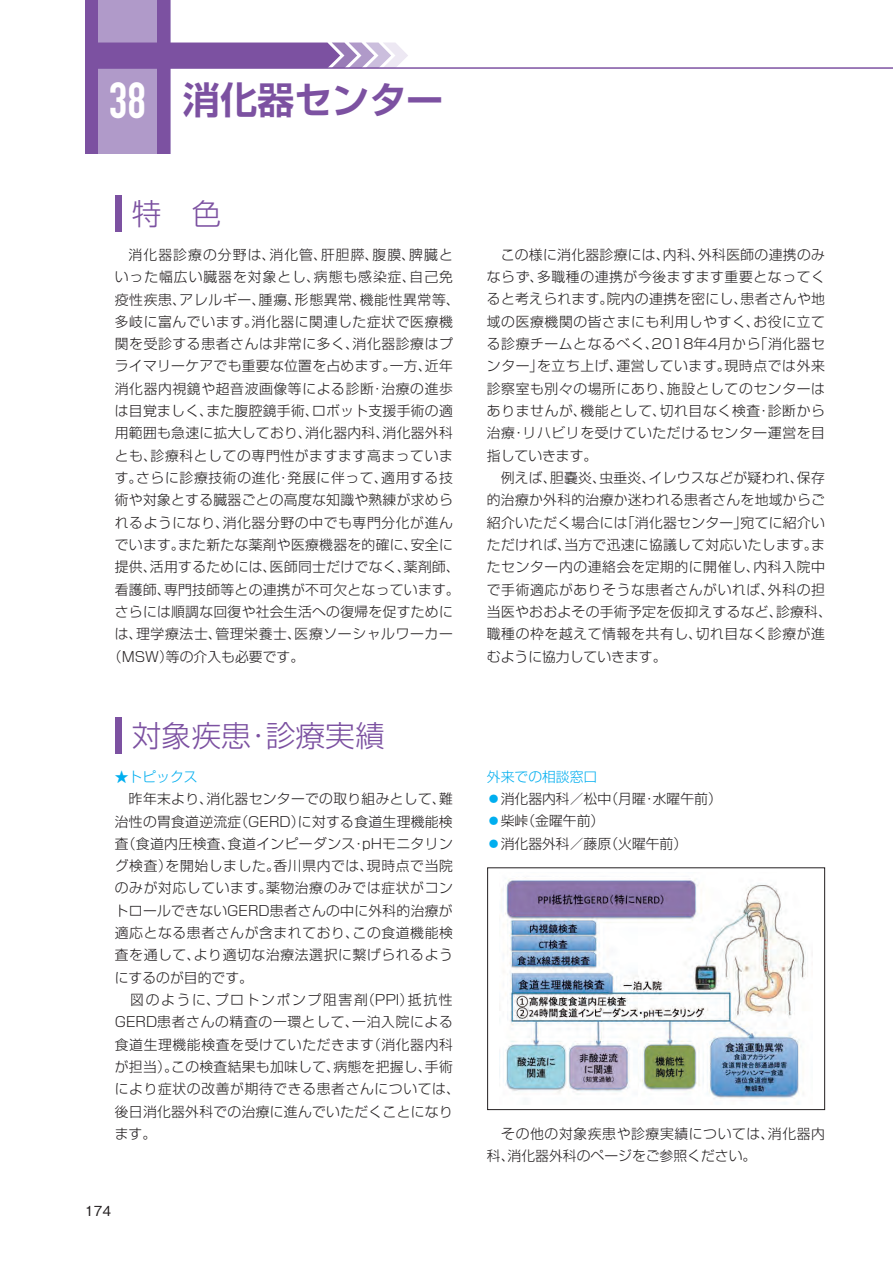
<style>
.page{position:relative;width:893px;height:1263px;background:#fff}
.page>*{position:absolute;margin:0;border:0;box-sizing:border-box;transform-origin:0 0}
.t1{font:700 37.2px "Shin Go Pr 6 De";color:#7c51a1}
.t2{font:300 29.7px "Shin Go Pr 6";color:#7c51a1}
.t3{font:300 13.8px/22.4px "Shin Go Pr 6";letter-spacing:.025em;color:#231f20;text-align:justify}
.t4{font:300 13.8px/22.4px "Shin Go Pr 6";letter-spacing:.045em;color:#231f20}
.t5{font:300 13.8px/22.4px "Shin Go Pr 6";color:#231f20}
.t6{font:300 13.8px "Shin Go Pr 6";letter-spacing:.05em;color:#231f20}
.t7{font:300 13.8px "Shin Go Pr 6";letter-spacing:.075em;color:#231f20}
.t8{font:300 13.8px "Shin Go Pr 6";letter-spacing:.07em;color:#231f20}
.t9{font:300 13.8px "Shin Go Pr 6";color:#00aeef}
.t10{font:500 13.8px "Gothic BBB Pr 6";color:#231f20}
.s1{font-family:"DIN Condensed";font-size:49.95px;color:#fff}
.s2{color:#00aeef}
</style>
<div class="page">
<div style="left:115px;top:196px;width:6px;height:36px;background:#7c51a1"></div>
<div style="left:115px;top:718px;width:6px;height:36px;background:#7c51a1"></div>
<img style="left:501px;top:879px;width:305px;height:225px">
<div style="left:487px;top:867px;width:338px;height:243px;border:1px solid #231f20"></div>
<div style="left:85px;top:0;width:85px;height:153px;background:#b09ac9"></div>
<div style="left:85px;top:0;width:13px;height:153px;background:#7c51a1"></div>
<div style="left:157px;top:0;width:13px;height:153px;background:#7c51a1"></div>
<svg style="left:98px;top:43px;width:310px;height:24px;background:#906db0"></svg>
<hr style="left:85px;top:67px;width:808px;height:2px;background:#7c51a1">
<h1 class="t1" style="left:109px;top:69px;width:336px"><span class="s1">38</span> 消化器センター</h1>
<h2 class="t2" style="left:132px;top:189px;width:91px">特　色</h2>
<p class="t7" style="left:129px;top:243px;width:326px">消化器診療の分野は、消化管、肝胆膵、腹膜、脾臓と</p>
<p class="t8" style="left:115px;top:266px;width:340px">いった幅広い臓器を対象とし、病態も感染症、自己免</p>
<p class="t6" style="left:115px;top:288px;width:346px">疫性疾患、アレルギー、腫瘍、形態異常、機能性異常等、</p>
<p class="t4" style="left:115px;top:309px;width:340px">多岐に富んでいます。消化器に関連した症状で医療機</p>
<p class="t4" style="left:115px;top:331px;width:340px">関を受診する患者さんは非常に多く、消化器診療はプ</p>
<p class="t3" style="left:115px;top:354px;width:340px">ライマリーケアでも重要な位置を占めます。一方、近年</p>
<p class="t4" style="left:115px;top:376px;width:340px">消化器内視鏡や超音波画像等による診断・治療の進歩</p>
<p class="t3" style="left:115px;top:398px;width:340px">は目覚ましく、また腹腔鏡手術、ロボット支援手術の適</p>
<p class="t3" style="left:115px;top:421px;width:340px">用範囲も急速に拡大しており、消化器内科、消化器外科</p>
<p class="t4" style="left:115px;top:443px;width:340px">とも、診療科としての専門性がますます高まっていま</p>
<p class="t4" style="left:115px;top:465px;width:340px">す。さらに診療技術の進化・発展に伴って、適用する技</p>
<p class="t3" style="left:115px;top:488px;width:340px">術や対象とする臓器ごとの高度な知識や熟練が求めら</p>
<p class="t4" style="left:115px;top:510px;width:340px">れるようになり、消化器分野の中でも専門分化が進ん</p>
<p class="t3" style="left:115px;top:532px;width:340px">でいます。また新たな薬剤や医療機器を的確に、安全に</p>
<p class="t3" style="left:115px;top:555px;width:346px">提供、活用するためには、医師同士だけでなく、薬剤師、</p>
<p class="t3" style="left:115px;top:577px;width:346px">看護師、専門技師等との連携が不可欠となっています。</p>
<p class="t3" style="left:115px;top:599px;width:340px">さらには順調な回復や社会生活への復帰を促すために</p>
<p class="t4" style="left:115px;top:622px;width:340px">は、理学療法士、管理栄養士、医療ソーシャルワーカー</p>
<p class="t5" style="left:108px;top:644px;width:198px">（MSW）等の介入も必要です。</p>
<h2 class="t2" style="left:132px;top:711px;width:254px">対象疾患・診療実績</h2>
<p class="t9" style="left:115px;top:765px;width:84px">★トピックス</p>
<p class="t4" style="left:115px;top:786px;width:347px">　昨年末より、消化器センターでの取り組みとして、難治性の胃食道逆流症（GERD）に対する食道生理機能検査（食道内圧検査、食道インピーダンス・pHモニタリング検査）を開始しました。香川県内では、現時点で当院のみが対応しています。薬物治療のみでは症状がコントロールできないGERD患者さんの中に外科的治療が適応となる患者さんが含まれており、この食道機能検査を通して、より適切な治療法選択に繋げられるようにするのが目的です。<br>　図のように、プロトンポンプ阻害剤（PPI）抵抗性<br>GERD患者さんの精査の一環として、一泊入院による食道生理機能検査を受けていただきます（消化器内科が担当）。この検査結果も加味して、病態を把握し、手術により症状の改善が期待できる患者さんについては、後日消化器外科での治療に進んでいただくことになります。</p>
<p class="t10" style="left:85px;top:1199px;width:28px">174</p>
<p class="t3" style="left:487px;top:242px;width:340px;text-indent:14px">この様に消化器診療には、内科、外科医師の連携のみならず、多職種の連携が今後ますます重要となってくると考えられます。院内の連携を密にし、患者さんや地域の医療機関の皆さまにも利用しやすく、お役に立てる診療チームとなるべく、2018年4月から「消化器センター」を立ち上げ、運営しています。現時点では外来診察室も別々の場所にあり、施設としてのセンターはありませんが、機能として、切れ目なく検査・診断から治療・リハビリを受けていただけるセンター運営を目指していきます。</p>
<p class="t3" style="left:487px;top:465px;width:346px;text-align:left;text-indent:14px">例えば、胆嚢炎、虫垂炎、イレウスなどが疑われ、保存的治療か外科的治療か迷われる患者さんを地域からご紹介いただく場合には「消化器センター」宛てに紹介いただければ、当方で迅速に協議して対応いたします。またセンター内の連絡会を定期的に開催し、内科入院中で手術適応がありそうな患者さんがいれば、外科の担当医やおおよその手術予定を仮抑えするなど、診療科、職種の枠を越えて情報を共有し、切れ目なく診療が進むように協力していきます。</p>
<p class="t5" style="left:487px;top:764px;width:236px"><span class="s2">外来での相談窓口<br>⃝</span>消化器内科／松中（月曜・水曜午前）<span class="s2">⃝</span>柴峠（金曜午前）<br><span class="s2">⃝</span>消化器外科／藤原（火曜午前）</p>
<p class="t4" style="left:487px;top:1121px;width:340px">　その他の対象疾患や診療実績については、消化器内科、消化器外科のページをご参照ください。</p>
</div>
